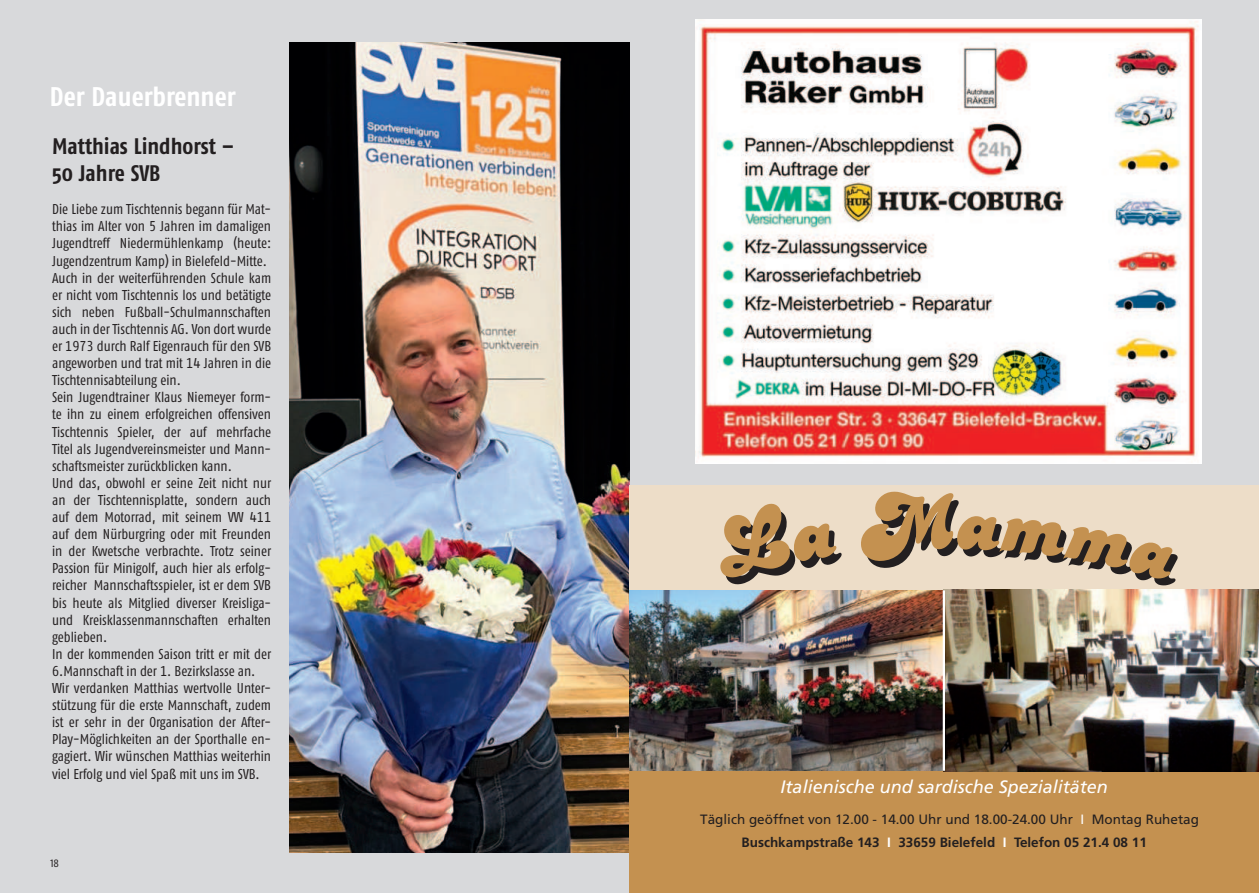
<style>
.page{position:relative;width:1259px;height:893px;background:#d8d9db}
.page>*{position:absolute;margin:0;border:0;box-sizing:border-box;transform-origin:0 0}
.t1{font:27px "Fago Co Bold Lf";color:#fff}
.t2{font:700 22.5px/27px "Fago Co";color:#231f20}
.t3{font:italic 18px "Frutiger";color:#fff}
.t4{font:14.25px/17.1px "Fago Co Regular Tf";color:#231f20}
.t5{font:13.5px/22.4px "Frutiger";color:#231f20}
.t6{font:11.25px "Fago Co Regular Lf";color:#231f20}
.s1{color:#fff}
.s2{font-weight:700}
.s3{font-weight:700;color:#fff}
</style>
<div class="page">
<img style="left:289px;top:43px;width:340px;height:810px">
<img style="left:695px;top:20px;width:506px;height:443px">
<div style="left:629px;top:486px;width:630px;height:105px;background:#edddc8"></div>
<div style="left:629px;top:765px;width:630px;height:128px;background:#c49150"></div>
<svg style="left:720px;top:503px;width:121px;height:82px"></svg>
<svg style="left:861px;top:492px;width:316px;height:93px"></svg>
<img style="left:629px;top:590px;width:313px;height:181px">
<img style="left:945px;top:590px;width:313px;height:181px">
<hr style="left:942px;top:590px;width:3px;height:181px;background:#fff">
<h1 class="t1" style="left:50px;top:84px;width:187px">Der Dauerbrenner</h1>
<h2 class="t2" style="left:52px;top:133px;width:184px">Matthias Lindhorst –<br>50 Jahre SVB</h2>
<p class="t4" style="left:52px;top:201px;width:221px">Die Liebe zum Tischtennis begann für Mat&shy;thias im Alter von 5 Jahren im damaligen Jugendtreff Niedermühlenkamp (heute:<br>Jugendzentrum Kamp) in Bielefeld-Mitte.<br>Auch in der weiterführenden Schule kam er nicht vom Tischtennis los und betätigte sich neben Fußball-Schulmannschaften auch in der Tischtennis AG. Von dort wurde er 1973 durch Ralf Eigenrauch für den SVB angeworben und trat mit 14 Jahren in die Tischtennisabteilung ein.<br>Sein Jugendtrainer Klaus Niemeyer form&shy;te ihn zu einem erfolgreichen offensiven Tischtennis Spieler, der auf mehrfache Titel als Jugendvereinsmeister und Mann&shy;schaftsmeister zurückblicken kann.<br>Und das, obwohl er seine Zeit nicht nur an der Tischtennisplatte, sondern auch auf dem Motorrad, mit seinem VW 411 auf dem Nürburgring oder mit Freunden in der Kwetsche verbrachte. Trotz seiner Passion für Minigolf, auch hier als erfolg&shy;reicher Mannschaftsspieler, ist er dem SVB bis heute als Mitglied diverser Kreisliga&shy;und Kreisklassenmannschaften erhalten geblieben.<br>In der kommenden Saison tritt er mit der 6.Mannschaft in der 1. Bezirkslasse an.<br>Wir verdanken Matthias wertvolle Unter&shy;stützung für die erste Mannschaft, zudem ist er sehr in der Organisation der After-Play-Möglichkeiten an der Sporthalle en&shy;gagiert. Wir wünschen Matthias weiterhin viel Erfolg und viel Spaß mit uns im SVB.</p>
<p class="t6" style="left:50px;top:858px;width:10px">18</p>
<p class="t3" style="left:780px;top:779px;width:329px">Italienische und sardische Spezialitäten</p>
<p class="t5" style="left:741px;top:810px;width:459px;text-indent:-41px">Täglich geöffnet von 12.00 - 14.00 Uhr und 18.00-24.00 Uhr <span class="s1">I</span> Montag Ruhetag<br><span class="s2">Buschkampstraße 143</span> <span class="s3">I</span> <span class="s2">33659 Bielefeld</span> <span class="s3">I</span> <span class="s2">Telefon 05 21.4 08 11</span></p>
</div>
